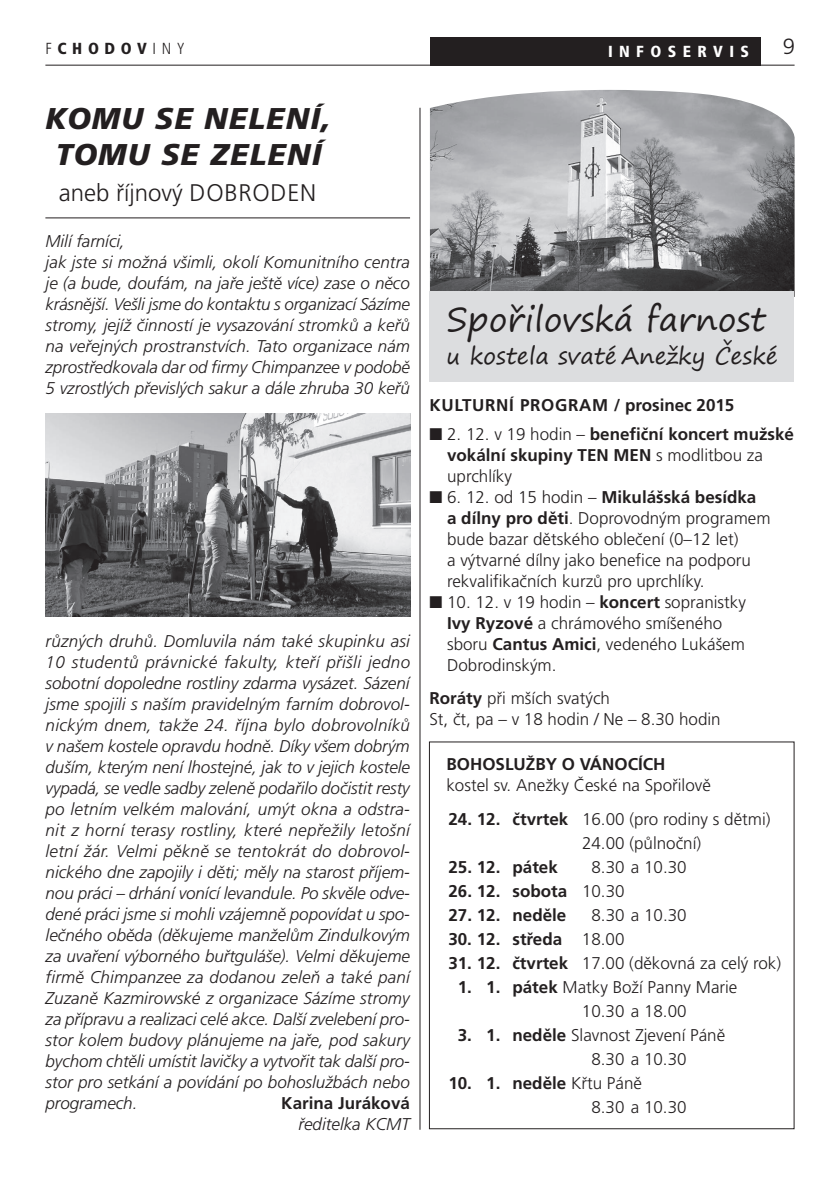
<style>
.page{position:relative;width:840px;height:1191px;background:#fff}
.page>*{position:absolute;margin:0;border:0;box-sizing:border-box;transform-origin:0 0}
.t1{font:33px "Segoe Print";color:#231f20}
.t2{font:italic 900 30px/36px "Frutiger CE";letter-spacing:.04em;color:#231f20;text-align:center}
.t3{font:300 24px "Frutiger CE";color:#231f20}
.t4{font:23px "Segoe Print";color:#231f20}
.t5{font:300 22px "Frutiger CE";color:#231f20}
.t6{font:italic 300 17px/21px "Frutiger CE";color:#231f20}
.t7{font:300 17px/21px "Frutiger CE";color:#231f20}
.t8{font:700 17px/21px "Frutiger CE";color:#231f20}
.t9{font:900 condensed 16px "Frutiger CE";color:#231f20}
.t10{font:900 condensed 16px "Frutiger CE";letter-spacing:.4em;color:#fff}
.s1{font-weight:300}
.s2{font-weight:700}
</style>
<div class="page">
<hr style="left:45px;top:65px;width:749px;height:1px;background:#231f20">
<div style="left:429px;top:37px;width:331px;height:28px;background:#231f20"></div>
<img style="left:429px;top:90px;width:365px;height:208px">
<div style="left:428px;top:741px;width:366px;height:388px;border:1px solid #231f20"></div>
<div style="left:429px;top:291px;width:364px;height:91px;background:#dcdddf"></div>
<img style="left:45px;top:413px;width:365px;height:203px">
<hr style="left:419px;top:108px;width:1px;height:1021px;background:#231f20">
<hr style="left:45px;top:217px;width:365px;height:1px;background:#231f20">
<p class="t9" style="left:45px;top:40px;width:141px"><span class="s1">F</span>CHODOV <span class="s1">INY</span></p>
<p class="t10" style="left:607px;top:43px;width:142px">INFOSERVIS</p>
<p class="t5" style="left:782px;top:34px;width:14px">9</p>
<h2 class="t2" style="left:45px;top:100px;width:287px">KOMU SE NELENÍ,<br>TOMU SE ZELENÍ</h2>
<h3 class="t3" style="left:59px;top:179px;width:227px">aneb říjnový dobroden</h3>
<p class="t6" style="left:46px;top:231px;width:366px">Milí farníci,<br>jak jste si možná všimli, okolí Komunitního centra je (a bude, doufám, na jaře ještě více) zase o něco krásnější. Vešli jsme do kontaktu s organizací Sázíme stromy, jejíž činností je vysazování stromků a keřů na veřejných prostranstvích. Tato organizace nám zprostředkovala dar od firmy Chimpanzee v podobě 5 vzrostlých převislých sakur a dále zhruba 30 keřů</p>
<p class="t6" style="left:46px;top:630px;width:366px;text-align:justify">různých druhů. Domluvila nám také skupinku asi 10 studentů právnické fakulty, kteří přišli jedno sobotní dopoledne rostliny zdarma vysázet. Sázení jsme spojili s naším pravidelným farním dobrovol&shy;nickým dnem, takže 24. října bylo dobrovolníků v našem kostele opravdu hodně. Díky všem dobrým duším, kterým není lhostejné, jak to v jejich kostele vypadá, se vedle sadby zeleně podařilo dočistit resty po letním velkém malování, umýt okna a odstra&shy;nit z horní terasy rostliny, které nepřežily letošní letní žár. Velmi pěkně se tentokrát do dobrovol&shy;nického dne zapojily i děti; měly na starost příjem&shy;nou práci – drhání vonící levandule. Po skvěle odve&shy;dené práci jsme si mohli vzájemně popovídat u spo&shy;lečného oběda (děkujeme manželům Zindulkovým za uvaření výborného buřtguláše). Velmi děkujeme firmě Chimpanzee za dodanou zeleň a také paní Zuzaně Kazmirowské z organizace Sázíme stromy za přípravu a realizaci celé akce. Další zvelebení pro&shy;stor kolem budovy plánujeme na jaře, pod sakury bychom chtěli umístit lavičky a vytvořit tak další pro&shy;stor pro setkání a povídání po bohoslužbách nebo programech.</p>
<p class="t8" style="left:281px;top:1092px;width:130px">Karina Juráková</p>
<p class="t6" style="left:298px;top:1113px;width:113px">ředitelka KCMT</p>
<h1 class="t1" style="left:446px;top:290px;width:321px">Spořilovská farnost</h1>
<h3 class="t4" style="left:446px;top:335px;width:333px">u kostela svaté Anežky České</h3>
<p class="t8" style="left:429px;top:394px;width:306px">Ku ltu rn í program / prosinec 2015</p>
<p class="t8" style="left:447px;top:423px;width:348px;text-indent:-18px">■ <span class="s1">2. 12. v 19 hodin –</span> benefiční koncert mužské vokální skupiny TEN MEN <span class="s1">s modlitbou za uprchlíky</span></p>
<p class="t7" style="left:447px;top:486px;width:325px;text-indent:-18px">■ 6. 12. od 15 hodin – <span class="s2">Mikulášská besídka<br>a dílny pro děti</span>. Doprovodným programem bude bazar dětského oblečení (0–12 let)<br>a výtvarné dílny jako benefice na podporu rekvalifikačních kurzů pro uprchlíky.</p>
<p class="t7" style="left:447px;top:591px;width:300px;text-indent:-18px">■ 10. 12. v 19 hodin – <span class="s2">koncert</span> sopranistky<br><span class="s2">Ivy Ryzové</span> a chrámového smíšeného sboru <span class="s2">Cantus Amici</span>, vedeného Lukášem<br>Dobrodinským.</p>
<p class="t7" style="left:429px;top:687px;width:293px"><span class="s2">Roráty</span> při mších svatých<br>St, čt, pa – v 18 hodin / Ne – 8.30 hodin</p>
<p class="t8" style="left:446px;top:753px;width:220px">BOHOSLUŽBY O VÁNOCÍCH</p>
<p class="t7" style="left:446px;top:774px;width:266px">kostel sv. Anežky České na Spořilově</p>
<p class="t7" style="left:581px;top:807px;width:190px;line-height:24px;text-indent:-133px"><span class="s2">24. 12. čtvrtek</span> 16.00 (pro rodiny s dětmi)<br>24.00 (půlnoční)</p>
<p class="t8" style="left:448px;top:856px;width:111px">25. 12. pátek</p>
<p class="t7" style="left:591px;top:856px;width:97px">8.30 a 10.30</p>
<p class="t8" style="left:448px;top:880px;width:177px">26. 12. sobota <span class="s1">10.30</span></p>
<p class="t8" style="left:448px;top:904px;width:119px">27. 12. neděle</p>
<p class="t7" style="left:591px;top:904px;width:97px">8.30 a 10.30</p>
<p class="t8" style="left:448px;top:928px;width:177px">30. 12. středa <span class="s1">18.00</span></p>
<p class="t7" style="left:448px;top:952px;width:334px"><span class="s2">31. 12. čtvrtek</span> 17.00 (děkovná za celý rok)</p>
<p class="t7" style="left:581px;top:975px;width:157px;line-height:24px;text-indent:-124px"><span class="s2">1. 1. pátek</span> Matky Boží Panny Marie<br>10.30 a 18.00</p>
<p class="t7" style="left:591px;top:1023px;width:135px;line-height:24px;text-indent:-133px"><span class="s2">3. 1. neděle</span> Slavnost Zjevení Páně<br>8.30 a 10.30</p>
<p class="t7" style="left:591px;top:1071px;width:97px;line-height:24px;text-indent:-143px"><span class="s2">10. 1. neděle</span> Křtu Páně<br>8.30 a 10.30</p>
</div>
